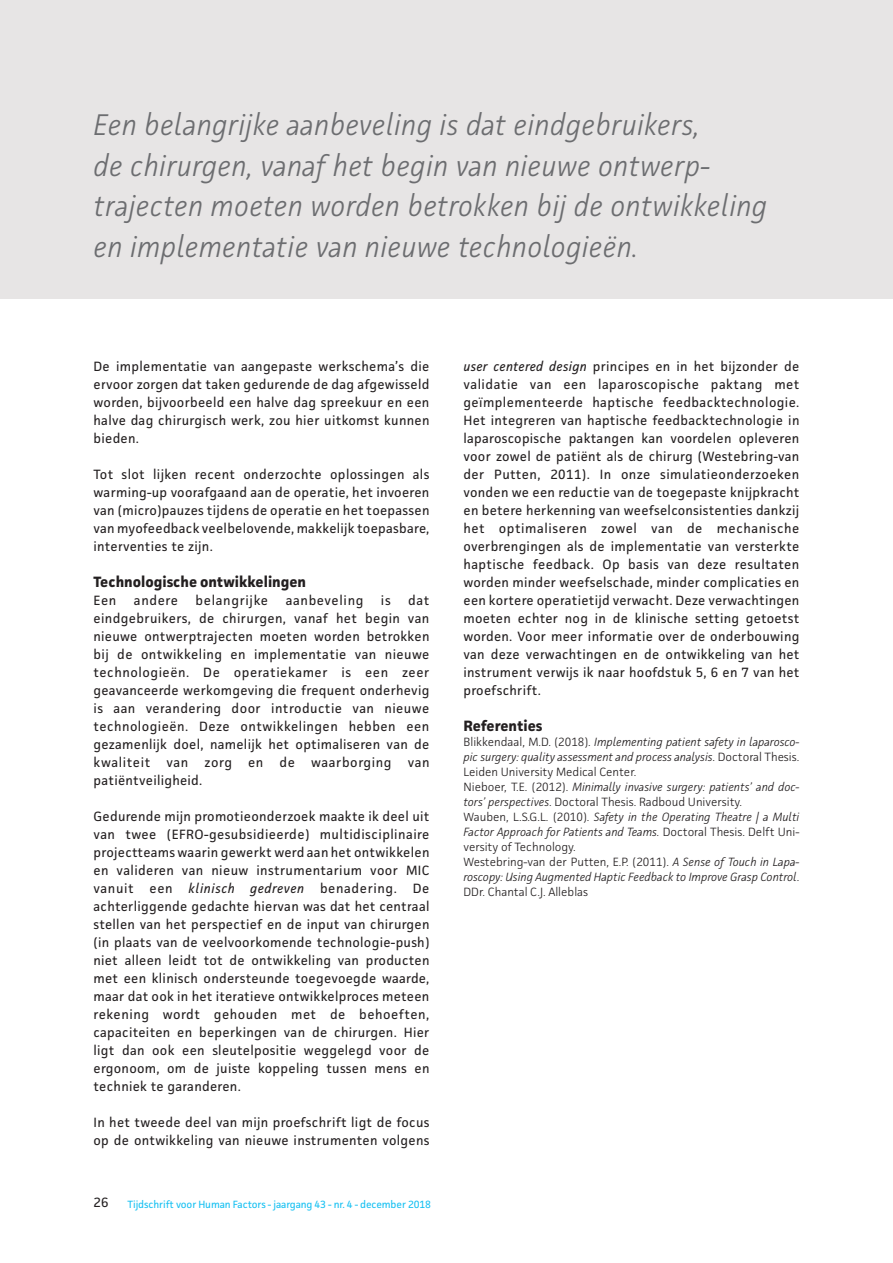
<style>
.page{position:relative;width:893px;height:1263px;background:#fff}
.page>*{position:absolute;margin:0;border:0;box-sizing:border-box;transform-origin:0 0}
.Rubriek_kop_Quote{font:italic 300 30px/40.5px "Facit";letter-spacing:.01em;color:#6c6d70}
.kop1_TvE{font:700 15px "Facit";color:#231f20}
.basistekst_TvE{font:13.5px/18px "Facit";letter-spacing:.02em;color:#231f20;text-align:justify}
.basistekst_TvE-2{font:13.5px "Facit";letter-spacing:.05em;color:#231f20}
.referenties_TvE{font:italic 300 12px/15px "Facit";color:#231f20;text-align:justify}
.t1{font:10.5px "Facit";letter-spacing:-.01em;color:#15c0f2}
.s1{font-style:italic}
.s2{font-style:normal}
</style>
<div class="page">
<div style="left:0;top:0;width:893px;height:299px;background:#e7e5e5"></div>
<p class="Rubriek_kop_Quote" style="left:94px;top:104px;width:608px">Een belangrijke aanbeveling is dat eindgebruikers,</p>
<p class="Rubriek_kop_Quote" style="left:94px;top:144px;width:675px">de chirurgen, vanaf het begin van nieuwe ontwerp&shy;trajecten moeten worden betrokken bij de ontwikkeling en implementatie van nieuwe technologieën.</p>
<p class="basistekst_TvE" style="left:94px;top:357px;width:337px">De implementatie van aangepaste werkschema’s die ervoor zorgen dat taken gedurende de dag afgewisseld worden, bijvoorbeeld een halve dag spreekuur en een halve dag chirurgisch werk, zou hier uitkomst kunnen bieden.</p>
<p class="basistekst_TvE" style="left:94px;top:465px;width:337px">Tot slot lijken recent onderzochte oplossingen als warming-up voorafgaand aan de operatie, het invoeren van (micro)pauzes tijdens de operatie en het toepassen van myofeedback veelbelovende, makkelijk toepasbare, interventies te zijn.</p>
<p class="kop1_TvE" style="left:94px;top:572px;width:214px">Technologische ontwikkelingen</p>
<p class="basistekst_TvE" style="left:94px;top:591px;width:24px">Een</p>
<p class="basistekst_TvE" style="left:134px;top:591px;width:46px">andere</p>
<p class="basistekst_TvE-2" style="left:196px;top:592px;width:74px">belangrijke</p>
<p class="basistekst_TvE-2" style="left:286px;top:592px;width:79px">aanbeveling</p>
<p class="basistekst_TvE" style="left:381px;top:591px;width:11px">is</p>
<p class="basistekst_TvE" style="left:94px;top:591px;width:337px;text-indent:315px">dat eindgebruikers, de chirurgen, vanaf het begin van nieuwe ontwerptrajecten moeten worden betrokken bij de ontwikkeling en implementatie van nieuwe technologieën. De operatiekamer is een zeer geavanceerde werkomgeving die frequent onderhevig is aan verandering door introductie van nieuwe technologieën. Deze ontwikkelingen hebben een gezamenlijk doel, namelijk het optimaliseren van de kwaliteit van zorg en de waarborging van patiëntveiligheid.</p>
<p class="basistekst_TvE" style="left:94px;top:807px;width:338px">Gedurende mijn promotieonderzoek maakte ik deel uit van twee (EFRO-gesubsidieerde) multidisciplinaire projectteams waarin gewerkt werd aan het ontwikkelen en valideren van nieuw instrumentarium voor MIC vanuit een <span class="s1">klinisch gedreven</span> benadering. De achterliggende gedachte hiervan was dat het centraal stellen van het perspectief en de input van chirurgen (in plaats van de veelvoorkomende technologie-push) niet alleen leidt tot de ontwikkeling van producten met een klinisch ondersteunde toegevoegde waarde, maar dat ook in het iteratieve ontwikkelproces meteen rekening wordt gehouden met de behoeften, capaciteiten en beperkingen van de chirurgen. Hier ligt dan ook een sleutelpositie weggelegd voor de ergonoom, om de juiste koppeling tussen mens en techniek te garanderen.</p>
<p class="basistekst_TvE" style="left:94px;top:1113px;width:337px">In het tweede deel van mijn proefschrift ligt de focus op de ontwikkeling van nieuwe instrumenten volgens</p>
<p class="basistekst_TvE" style="left:94px;top:1193px;width:16px">26</p>
<p class="t1" style="left:128px;top:1197px;width:305px">Tijdschrift voor Human Factors - jaargang 43 - nr. 4 - december 2018</p>
<p class="basistekst_TvE" style="left:463px;top:357px;width:337px"><span class="s1">user centered design</span> principes en in het bijzonder de validatie van een laparoscopische paktang met geïmplementeerde haptische feedbacktechnologie.<br>Het integreren van haptische feedbacktechnologie in laparoscopische paktangen kan voordelen opleveren voor zowel de patiënt als de chirurg (Westebring-van der Putten, 2011). In onze simulatieonderzoeken vonden we een reductie van de toegepaste knijpkracht en betere herkenning van weefselconsistenties dankzij het optimaliseren zowel van de mechanische overbrengingen als de implementatie van versterkte haptische feedback. Op basis van deze resultaten worden minder weefselschade, minder complicaties en een kortere operatietijd verwacht. Deze verwachtingen moeten echter nog in de klinische setting getoetst worden. Voor meer informatie over de onderbouwing van deze verwachtingen en de ontwikkeling van het instrument verwijs ik naar hoofdstuk 5, 6 en 7 van het proefschrift.</p>
<p class="kop1_TvE" style="left:463px;top:716px;width:81px">Referenties</p>
<p class="referenties_TvE" style="left:463px;top:734px;width:337px"><span class="s2">Blikkendaal, M.D. (2018).</span> Implementing patient safety in laparosco&shy;pic surgery: quality assessment and process analysis<span class="s2">. Doctoral Thesis.<br>Leiden University Medical Center.</span></p>
<p class="referenties_TvE" style="left:463px;top:779px;width:337px"><span class="s2">Nieboer, T.E. (2012).</span> Minimally invasive surgery: patients’ and doc&shy;tors’ perspectives<span class="s2">. Doctoral Thesis. Radboud University.</span></p>
<p class="referenties_TvE" style="left:463px;top:809px;width:337px"><span class="s2">Wauben, L.S.G.L. (2010).</span> Safety in the Operating Theatre | a Multi Factor Approach for Patients and Teams. <span class="s2">Doctoral Thesis. Delft Uni&shy;versity of Technology.</span></p>
<p class="referenties_TvE" style="left:463px;top:854px;width:337px"><span class="s2">Westebring-van der Putten, E.P. (2011).</span> A Sense of Touch in Lapa&shy;roscopy: Using Augmented Haptic Feedback to Improve Grasp Control<span class="s2">.<br>DDr. Chantal C.J. Alleblas</span></p>
</div>
